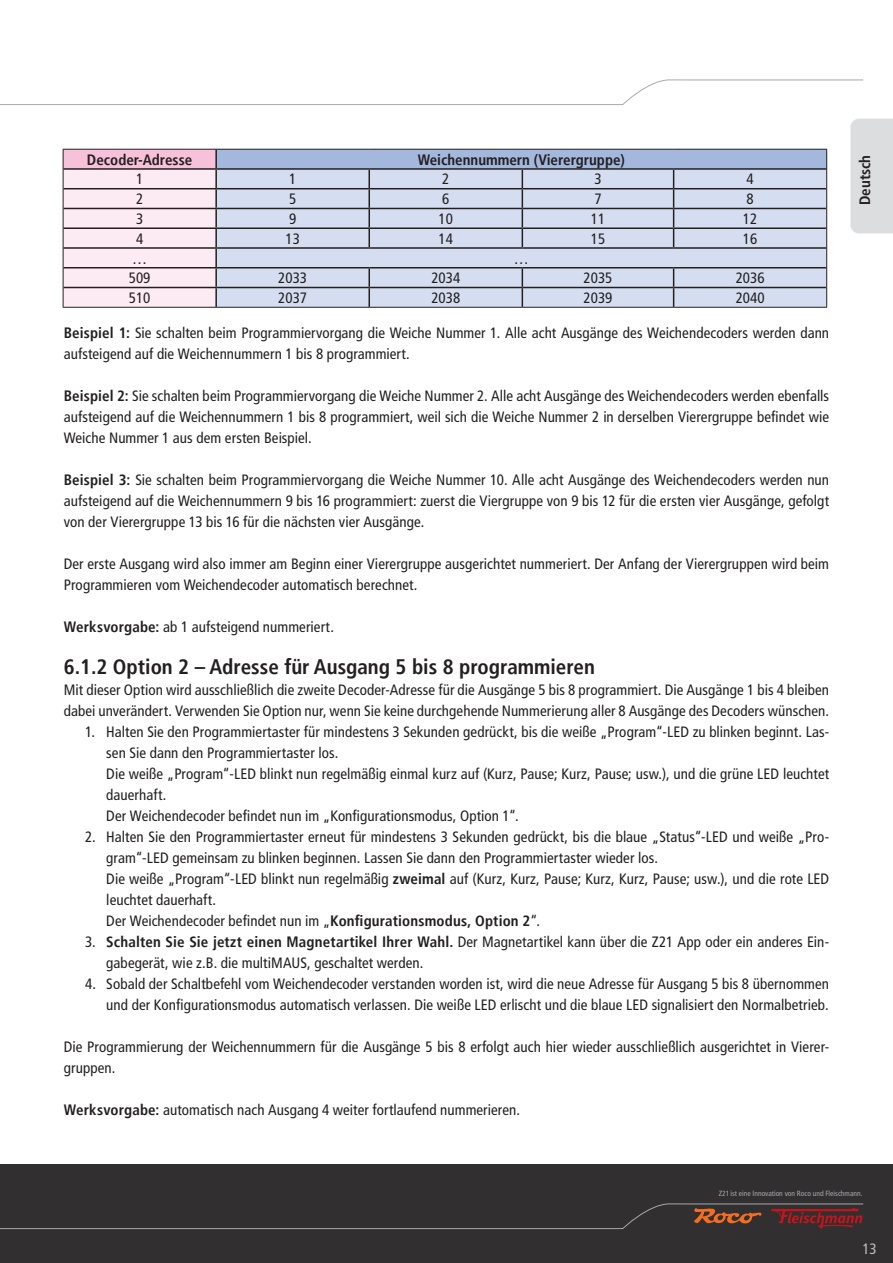
<style>
.page{position:relative;width:893px;height:1263px;background:#fff}
.page>*{position:absolute;margin:0;border:0;box-sizing:border-box;transform-origin:0 0}
.Überschrift_14pt{font:700 condensed 21px "Frutiger LT";color:#231f20}
.Fließtext{font:condensed 15px/21px "Frutiger LT";letter-spacing:.005em;color:#231f20}
.t1{font:700 condensed 15px "Frutiger LT";color:#231f20}
.t2{font:condensed 15px "Frutiger LT";color:#bcbdc0}
.t3{font:condensed 7.5px "Frutiger LT";color:#a8a9ad}
.s1{font-weight:700}
</style>
<div class="page">
<div style="left:0;top:1165px;width:893px;height:98px;background:#312f30"></div>
<svg style="left:0;top:79px;width:864px;height:26px"></svg>
<div style="left:850px;top:119px;width:43px;height:114px;background:#dcdddf"></div>
<svg style="left:0;top:1203px;width:864px;height:26px"></svg>
<div style="left:216px;top:149px;width:611px;height:20px;background:#a4b8de"></div>
<div style="left:217px;top:170px;width:609px;height:137px;background:#d5def0"></div>
<hr style="left:216px;top:168px;width:153px;height:2px;background:#231f20">
<hr style="left:369px;top:168px;width:153px;height:2px;background:#231f20">
<hr style="left:522px;top:168px;width:152px;height:2px;background:#231f20">
<hr style="left:674px;top:168px;width:152px;height:2px;background:#231f20">
<hr style="left:216px;top:188px;width:153px;height:1px;background:#231f20">
<hr style="left:369px;top:188px;width:153px;height:1px;background:#231f20">
<hr style="left:522px;top:188px;width:152px;height:1px;background:#231f20">
<hr style="left:674px;top:188px;width:152px;height:1px;background:#231f20">
<hr style="left:216px;top:208px;width:153px;height:1px;background:#231f20">
<hr style="left:369px;top:208px;width:153px;height:1px;background:#231f20">
<hr style="left:522px;top:208px;width:152px;height:1px;background:#231f20">
<hr style="left:674px;top:208px;width:152px;height:1px;background:#231f20">
<hr style="left:216px;top:227px;width:153px;height:2px;background:#231f20">
<hr style="left:369px;top:227px;width:153px;height:2px;background:#231f20">
<svg style="left:368px;top:170px;width:2px;height:77px"></svg>
<hr style="left:522px;top:227px;width:152px;height:2px;background:#231f20">
<svg style="left:522px;top:170px;width:1px;height:77px"></svg>
<hr style="left:674px;top:227px;width:152px;height:2px;background:#231f20">
<svg style="left:673px;top:170px;width:1px;height:77px"></svg>
<hr style="left:216px;top:247px;width:153px;height:2px;background:#231f20">
<hr style="left:369px;top:247px;width:153px;height:2px;background:#231f20">
<hr style="left:522px;top:247px;width:152px;height:2px;background:#231f20">
<hr style="left:674px;top:247px;width:152px;height:2px;background:#231f20">
<hr style="left:216px;top:267px;width:153px;height:1px;background:#231f20">
<hr style="left:369px;top:267px;width:153px;height:1px;background:#231f20">
<hr style="left:522px;top:267px;width:152px;height:1px;background:#231f20">
<hr style="left:674px;top:267px;width:152px;height:1px;background:#231f20">
<hr style="left:216px;top:287px;width:153px;height:1px;background:#231f20">
<hr style="left:369px;top:287px;width:153px;height:1px;background:#231f20">
<svg style="left:368px;top:268px;width:2px;height:39px"></svg>
<hr style="left:522px;top:287px;width:152px;height:1px;background:#231f20">
<svg style="left:522px;top:268px;width:1px;height:39px"></svg>
<hr style="left:674px;top:287px;width:152px;height:1px;background:#231f20">
<svg style="left:673px;top:268px;width:1px;height:39px"></svg>
<hr style="left:63px;top:149px;width:153px;height:1px;background:#231f20">
<hr style="left:216px;top:149px;width:153px;height:1px;background:#231f20">
<hr style="left:369px;top:149px;width:153px;height:1px;background:#231f20">
<hr style="left:522px;top:149px;width:152px;height:1px;background:#231f20">
<hr style="left:674px;top:149px;width:153px;height:1px;background:#231f20">
<svg style="left:63px;top:150px;width:154px;height:157px;background:#e9d5dd"></svg>
<svg style="left:826px;top:150px;width:1px;height:157px"></svg>
<hr style="left:63px;top:307px;width:153px;height:1px;background:#231f20">
<hr style="left:216px;top:307px;width:153px;height:1px;background:#231f20">
<hr style="left:369px;top:307px;width:153px;height:1px;background:#231f20">
<hr style="left:522px;top:307px;width:152px;height:1px;background:#231f20">
<hr style="left:674px;top:307px;width:153px;height:1px;background:#231f20">
<p class="t1" style="left:87px;top:151px;width:107px">Decoder-Adresse</p>
<p class="t1" style="left:418px;top:151px;width:209px">Weichennummern (Vierergruppe)</p>
<p class="Fließtext" style="left:136px;top:169px;width:9px">1</p>
<p class="Fließtext" style="left:289px;top:169px;width:9px">1</p>
<p class="Fließtext" style="left:442px;top:169px;width:9px">2</p>
<p class="Fließtext" style="left:594px;top:169px;width:9px">3</p>
<p class="Fließtext" style="left:747px;top:169px;width:9px">4</p>
<p class="Fließtext" style="left:136px;top:189px;width:9px">2</p>
<p class="Fließtext" style="left:289px;top:189px;width:9px">5</p>
<p class="Fließtext" style="left:442px;top:189px;width:9px">6</p>
<p class="Fließtext" style="left:594px;top:189px;width:9px">7</p>
<p class="Fließtext" style="left:747px;top:189px;width:9px">8</p>
<p class="Fließtext" style="left:136px;top:208px;width:9px">3</p>
<p class="Fließtext" style="left:289px;top:208px;width:9px">9</p>
<p class="Fließtext" style="left:439px;top:208px;width:16px">10</p>
<p class="Fließtext" style="left:591px;top:208px;width:16px">11</p>
<p class="Fließtext" style="left:743px;top:208px;width:16px">12</p>
<p class="Fließtext" style="left:136px;top:228px;width:9px">4</p>
<p class="Fließtext" style="left:285px;top:228px;width:16px">13</p>
<p class="Fließtext" style="left:439px;top:228px;width:16px">14</p>
<p class="Fließtext" style="left:591px;top:228px;width:16px">15</p>
<p class="Fließtext" style="left:743px;top:228px;width:16px">16</p>
<p class="Fließtext" style="left:132px;top:248px;width:16px">…</p>
<p class="Fließtext" style="left:514px;top:248px;width:16px">…</p>
<p class="Fließtext" style="left:129px;top:268px;width:23px">509</p>
<p class="Fließtext" style="left:278px;top:268px;width:30px">2033</p>
<p class="Fließtext" style="left:431px;top:268px;width:30px">2034</p>
<p class="Fließtext" style="left:584px;top:268px;width:30px">2035</p>
<p class="Fließtext" style="left:736px;top:268px;width:30px">2036</p>
<p class="Fließtext" style="left:129px;top:287px;width:23px">510</p>
<p class="Fließtext" style="left:278px;top:287px;width:30px">2037</p>
<p class="Fließtext" style="left:431px;top:287px;width:30px">2038</p>
<p class="Fließtext" style="left:584px;top:287px;width:30px">2039</p>
<p class="Fließtext" style="left:736px;top:287px;width:30px">2040</p>
<p class="Fließtext" style="left:64px;top:322px;width:767px"><span class="s1">Beispiel 1:</span> Sie schalten beim Programmiervorgang die Weiche Nummer 1. Alle acht Ausgänge des Weichendecoders werden dann aufsteigend auf die Weichennummern 1 bis 8 programmiert.</p>
<p class="Fließtext" style="left:64px;top:385px;width:767px;text-align:justify"><span class="s1">Beispiel 2:</span> Sie schalten beim Programmiervorgang die Weiche Nummer 2. Alle acht Ausgänge des Weichendecoders werden ebenfalls aufsteigend auf die Weichennummern 1 bis 8 programmiert, weil sich die Weiche Nummer 2 in derselben Vierergruppe befindet wie Weiche Nummer 1 aus dem ersten Beispiel.</p>
<p class="Fließtext" style="left:64px;top:469px;width:767px;text-align:justify"><span class="s1">Beispiel 3:</span> Sie schalten beim Programmiervorgang die Weiche Nummer 10. Alle acht Ausgänge des Weichendecoders werden nun aufsteigend auf die Weichennummern 9 bis 16 programmiert: zuerst die Viergruppe von 9 bis 12 für die ersten vier Ausgänge, gefolgt von der Vierergruppe 13 bis 16 für die nächsten vier Ausgänge.</p>
<p class="Fließtext" style="left:64px;top:553px;width:767px">Der erste Ausgang wird also immer am Beginn einer Vierergruppe ausgerichtet nummeriert. Der Anfang der Vierergruppen wird beim<br>Programmieren vom Weichendecoder automatisch berechnet.</p>
<p class="Fließtext" style="left:64px;top:616px;width:272px"><span class="s1">Werksvorgabe:</span> ab 1 aufsteigend nummeriert.</p>
<p class="Überschrift_14pt" style="left:64px;top:654px;width:533px">6.1.2 Option 2 – Adresse für Ausgang 5 bis 8 programmieren</p>
<p class="Fließtext" style="left:64px;top:679px;width:767px">Mit dieser Option wird ausschließlich die zweite Decoder-Adresse für die Ausgänge 5 bis 8 programmiert. Die Ausgänge 1 bis 4 bleiben dabei unverändert. Verwenden Sie Option nur, wenn Sie keine durchgehende Nummerierung aller 8 Ausgänge des Decoders wünschen.</p>
<p class="Fließtext" style="left:106px;top:721px;width:724px;text-indent:-21px">1. Halten Sie den Programmiertaster für mindestens 3 Sekunden gedrückt, bis die weiße „Program“-LED zu blinken beginnt. Las&shy;sen Sie dann den Programmiertaster los.</p>
<p class="Fließtext" style="left:106px;top:763px;width:724px">Die weiße „Program“-LED blinkt nun regelmäßig einmal kurz auf (Kurz, Pause; Kurz, Pause; usw.), und die grüne LED leuchtet dauerhaft.</p>
<p class="Fließtext" style="left:106px;top:805px;width:414px">Der Weichendecoder befindet nun im „Konfigurationsmodus, Option 1“.</p>
<p class="Fließtext" style="left:106px;top:826px;width:724px;text-indent:-21px">2. Halten Sie den Programmiertaster erneut für mindestens 3 Sekunden gedrückt, bis die blaue „Status“-LED und weiße „Pro&shy;gram“-LED gemeinsam zu blinken beginnen. Lassen Sie dann den Programmiertaster wieder los.</p>
<p class="Fließtext" style="left:106px;top:868px;width:724px">Die weiße „Program“-LED blinkt nun regelmäßig <span class="s1">zweimal</span> auf (Kurz, Kurz, Pause; Kurz, Kurz, Pause; usw.), und die rote LED leuchtet dauerhaft.</p>
<p class="Fließtext" style="left:106px;top:910px;width:435px">Der Weichendecoder befindet nun im „<span class="s1">Konfigurationsmodus, Option 2</span>“.</p>
<p class="Fließtext" style="left:106px;top:931px;width:724px;text-indent:-21px">3. <span class="s1">Schalten Sie Sie jetzt einen Magnetartikel Ihrer Wahl.</span> Der Magnetartikel kann über die Z21 App oder ein anderes Ein&shy;gabegerät, wie z.B. die multiMAUS, geschaltet werden.</p>
<p class="Fließtext" style="left:85px;top:973px;width:746px;text-align:right">4. Sobald der Schaltbefehl vom Weichendecoder verstanden worden ist, wird die neue Adresse für Ausgang 5 bis 8 übernommen und der Konfigurationsmodus automatisch verlassen. Die weiße LED erlischt und die blaue LED signalisiert den Normalbetrieb.</p>
<p class="Fließtext" style="left:64px;top:1036px;width:767px">Die Programmierung der Weichennummern für die Ausgänge 5 bis 8 erfolgt auch hier wieder ausschließlich ausgerichtet in Vierer&shy;gruppen.</p>
<p class="Fließtext" style="left:64px;top:1099px;width:458px"><span class="s1">Werksvorgabe:</span> automatisch nach Ausgang 4 weiter fortlaufend nummerieren.</p>
<p class="t1" style="left:856px;top:205px;width:52px;rotate:-90deg">Deutsch</p>
<p class="t3" style="left:719px;top:1189px;width:145px">Z21 ist eine Innovation von Roco und Fleischmann.</p>
<p class="t2" style="left:862px;top:1240px;width:16px">13</p>
</div>
